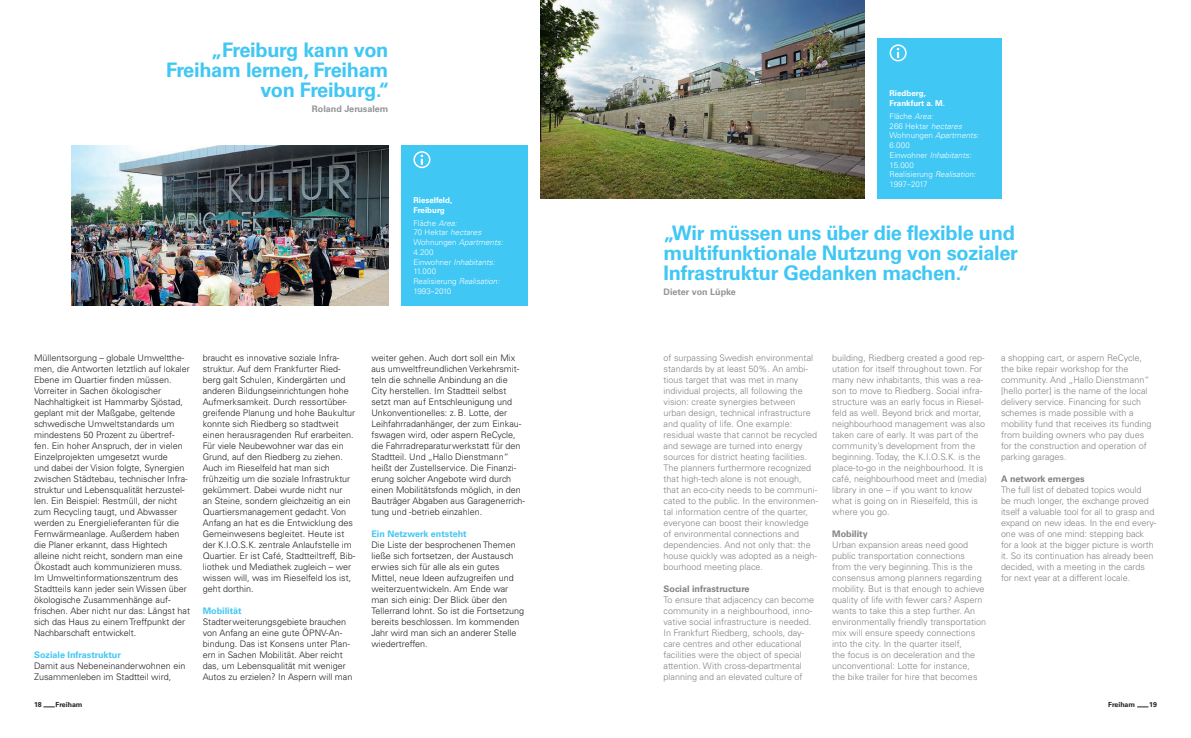
<style>
.page{position:relative;width:1191px;height:738px;background:#fff}
.page>*{position:absolute;margin:0;border:0;box-sizing:border-box;transform-origin:0 0}
.t1{font:700 20px/20px "Univers";letter-spacing:-.015em;color:#40c7f4;text-align:right}
.t2{font:300 9px/11px "Univers";color:#231f20}
.t3{font:300 9px/11px "Univers";color:#808285}
.t4{font:700 9px "Univers";color:#40c7f4}
.t5{font:700 9px "Univers";color:#808285}
.t6{font:700 9px "Univers";color:#939598}
.t7{font:300 8px/9.8px "Univers";color:#fff}
.t8{font:700 8px/9.8px "Univers";color:#fff}
.t9{font:700 7px "Univers";color:#231f20}
.s1{font-style:italic}
</style>
<div class="page">
<img style="left:541px;top:0;width:323px;height:198px">
<img style="left:71px;top:145px;width:317px;height:160px">
<div style="left:401px;top:145px;width:126px;height:160px;background:#40c7f4"></div>
<svg style="left:420px;top:154px;width:3px;height:11px"></svg>
<div style="left:413px;top:151px;width:17px;height:17px;border:2px solid #fff;border-radius:50%"></div>
<div style="left:877px;top:39px;width:124px;height:159px;background:#40c7f4"></div>
<svg style="left:896px;top:48px;width:3px;height:10px"></svg>
<div style="left:889px;top:44px;width:17px;height:17px;border:2px solid #fff;border-radius:50%"></div>
<svg style="left:43px;top:706px;width:12px;height:1px"></svg>
<h1 class="t1" style="left:166px;top:40px;width:225px">„Freiburg kann von<br>Freiham lernen, Freiham von Freiburg.“</h1>
<p class="t6" style="left:312px;top:103px;width:78px">Roland Jerusalem</p>
<p class="t8" style="left:413px;top:195px;width:40px">Rieselfeld,<br>Freiburg</p>
<p class="t7" style="left:413px;top:218px;width:91px">Fläche <span class="s1">Area:<br></span>70 Hektar <span class="s1">hectares<br></span>Wohnungen <span class="s1">Apartments:<br></span>4.200<br>Einwohner <span class="s1">Inhabitants:<br></span>11.000<br>Realisierung <span class="s1">Realisation:<br></span>1993–2010</p>
<p class="t2" style="left:34px;top:352px;width:157px">Müllentsorgung – globale Umweltthe&shy;men, die Antworten letztlich auf lokaler Ebene im Quartier finden müssen.<br>Vorreiter in Sachen ökologischer Nachhaltigkeit ist Hammarby Sjöstad, geplant mit der Maßgabe, geltende schwedische Umweltstandards um mindestens 50 Prozent zu übertref&shy;fen. Ein hoher Anspruch, der in vielen Einzelprojekten umgesetzt wurde<br>und dabei der Vision folgte, Synergien zwischen Städtebau, technischer Infra&shy;struktur und Lebensqualität herzustel&shy;len. Ein Beispiel: Restmüll, der nicht zum Recycling taugt, und Abwasser werden zu Energielieferanten für die Fernwärmeanlage. Außerdem haben die Planer erkannt, dass Hightech alleine nicht reicht, sondern man eine Ökostadt auch kommunizieren muss.<br>Im Umweltinformationszentrum des Stadtteils kann jeder sein Wissen über ökologische Zusammenhänge auf&shy;frischen. Aber nicht nur das: Längst hat sich das Haus zu einem Treffpunkt der Nachbarschaft entwickelt.</p>
<p class="t4" style="left:34px;top:649px;width:88px">Soziale Infrastruktur</p>
<p class="t2" style="left:34px;top:660px;width:153px">Damit aus Nebeneinanderwohnen ein<br>Zusammenleben im Stadtteil wird,</p>
<p class="t2" style="left:203px;top:352px;width:154px">braucht es innovative soziale Infra&shy;struktur. Auf dem Frankfurter Ried&shy;berg galt Schulen, Kindergärten und anderen Bildungseinrichtungen hohe Aufmerksamkeit. Durch ressortüber&shy;greifende Planung und hohe Baukultur konnte sich Riedberg so stadtweit einen herausragenden Ruf erarbeiten.<br>Für viele Neubewohner war das ein Grund, auf den Riedberg zu ziehen.<br>Auch im Rieselfeld hat man sich frühzeitig um die soziale Infrastruktur gekümmert. Dabei wurde nicht nur<br>an Steine, sondern gleichzeitig an ein Quartiersmanagement gedacht. Von Anfang an hat es die Entwicklung des Gemeinwesens begleitet. Heute ist der K.I.O.S.K. zentrale Anlaufstelle im Quartier. Er ist Café, Stadtteiltreff, Bib&shy;liothek und Mediathek zugleich – wer wissen will, was im Rieselfeld los ist, geht dorthin.</p>
<p class="t4" style="left:203px;top:605px;width:41px">Mobilität</p>
<p class="t2" style="left:203px;top:616px;width:151px">Stadterweiterungsgebiete brauchen von Anfang an eine gute ÖPNV-An&shy;bindung. Das ist Konsens unter Plan&shy;ern in Sachen Mobilität. Aber reicht das, um Lebensqualität mit weniger Autos zu erzielen? In Aspern will man</p>
<p class="t2" style="left:371px;top:352px;width:155px">weiter gehen. Auch dort soll ein Mix aus umweltfreundlichen Verkehrsmit&shy;teln die schnelle Anbindung an die City herstellen. Im Stadtteil selbst setzt man auf Entschleunigung und Unkonventionelles: z. B. Lotte, der Leihfahrradanhänger, der zum Einkau&shy;fswagen wird, oder aspern ReCycle, die Fahrradreparaturwerkstatt für den Stadtteil. Und „Hallo Dienstmann“ heißt der Zustellservice. Die Finanzi&shy;erung solcher Angebote wird durch einen Mobilitätsfonds möglich, in den Bauträger Abgaben aus Garagenerrich&shy;tung und -betrieb einzahlen.</p>
<p class="t4" style="left:371px;top:528px;width:97px">Ein Netzwerk entsteht</p>
<p class="t2" style="left:371px;top:539px;width:154px">Die Liste der besprochenen Themen ließe sich fortsetzen, der Austausch erwies sich für alle als ein gutes Mittel, neue Ideen aufzugreifen und weiterzuentwickeln. Am Ende war man sich einig: Der Blick über den Tellerrand lohnt. So ist die Fortsetzung bereits beschlossen. Im kommenden Jahr wird man sich an anderer Stelle wiedertreffen.</p>
<p class="t8" style="left:889px;top:89px;width:57px">Riedberg,<br>Frankfurt a. M.</p>
<p class="t7" style="left:889px;top:111px;width:91px">Fläche <span class="s1">Area:<br></span>266 Hektar <span class="s1">hectares<br></span>Wohnungen <span class="s1">Apartments:<br></span>6.000<br>Einwohner <span class="s1">Inhabitants:<br></span>15.000<br>Realisierung <span class="s1">Realisation:<br></span>1997–2017</p>
<h1 class="t1" style="left:663px;top:223px;width:356px;text-align:left">„Wir müssen uns über die flexible und multifunktionale Nutzung von sozialer<br>Infrastruktur Gedanken machen.“</h1>
<p class="t6" style="left:663px;top:286px;width:74px">Dieter von Lüpke</p>
<p class="t3" style="left:663px;top:352px;width:156px">of surpassing Swedish environmental standards by at least 50%. An ambi&shy;tious target that was met in many individual projects, all following the vision: create synergies between urban design, technical infrastructure and quality of life. One example: residual waste that cannot be recycled and sewage are turned into energy sources for district heating facilities.<br>The planners furthermore recognized that high-tech alone is not enough, that an eco-city needs to be communi&shy;cated to the public. In the environmen&shy;tal information centre of the quarter, everyone can boost their knowledge of environmental connections and dependencies. And not only that: the house quickly was adopted as a neigh&shy;bourhood meeting place.</p>
<p class="t5" style="left:663px;top:583px;width:88px">Social infrastructure</p>
<p class="t3" style="left:663px;top:594px;width:152px">To ensure that adjacency can become community in a neighbourhood, inno&shy;vative social infrastructure is needed.<br>In Frankfurt Riedberg, schools, day&shy;care centres and other educational facilities were the object of special attention. With cross-departmental planning and an elevated culture of</p>
<p class="t3" style="left:832px;top:352px;width:156px">building, Riedberg created a good rep&shy;utation for itself throughout town. For many new inhabitants, this was a rea&shy;son to move to Riedberg. Social infra&shy;structure was an early focus in Riesel&shy;feld as well. Beyond brick and mortar, neighbourhood management was also taken care of early. It was part of the community’s development from the beginning. Today, the K.I.O.S.K. is the place-to-go in the neighbourhood. It is café, neighbourhood meet and (media) library in one – if you want to know what is going on in Rieselfeld, this is where you go.</p>
<p class="t5" style="left:832px;top:528px;width:37px">Mobility</p>
<p class="t3" style="left:832px;top:539px;width:155px">Urban expansion areas need good public transportation connections from the very beginning. This is the consensus among planners regarding mobility. But is that enough to achieve quality of life with fewer cars? Aspern wants to take this a step further. An environmentally friendly transportation mix will ensure speedy connections into the city. In the quarter itself,<br>the focus is on deceleration and the unconventional: Lotte for instance,<br>the bike trailer for hire that becomes</p>
<p class="t3" style="left:1001px;top:352px;width:152px">a shopping cart, or aspern ReCycle, the bike repair workshop for the community. And „Hallo Dienstmann“ [hello porter] is the name of the local delivery service. Financing for such schemes is made possible with a mobility fund that receives its funding from building owners who pay dues for the construction and operation of parking garages.</p>
<p class="t5" style="left:1001px;top:473px;width:85px">A network emerges</p>
<p class="t3" style="left:1001px;top:484px;width:157px">The full list of debated topics would<br>be much longer, the exchange proved itself a valuable tool for all to grasp and expand on new ideas. In the end every&shy;one was of one mind: stepping back for a look at the bigger picture is worth it. So its continuation has already been decided, with a meeting in the cards for next year at a different locale.</p>
<p class="t9" style="left:34px;top:699px;width:9px">18</p>
<p class="t9" style="left:56px;top:699px;width:28px">Freiham</p>
<p class="t9" style="left:1108px;top:699px;width:28px">Freiham</p>
<p class="t9" style="left:1149px;top:699px;width:9px">19</p>
</div>
